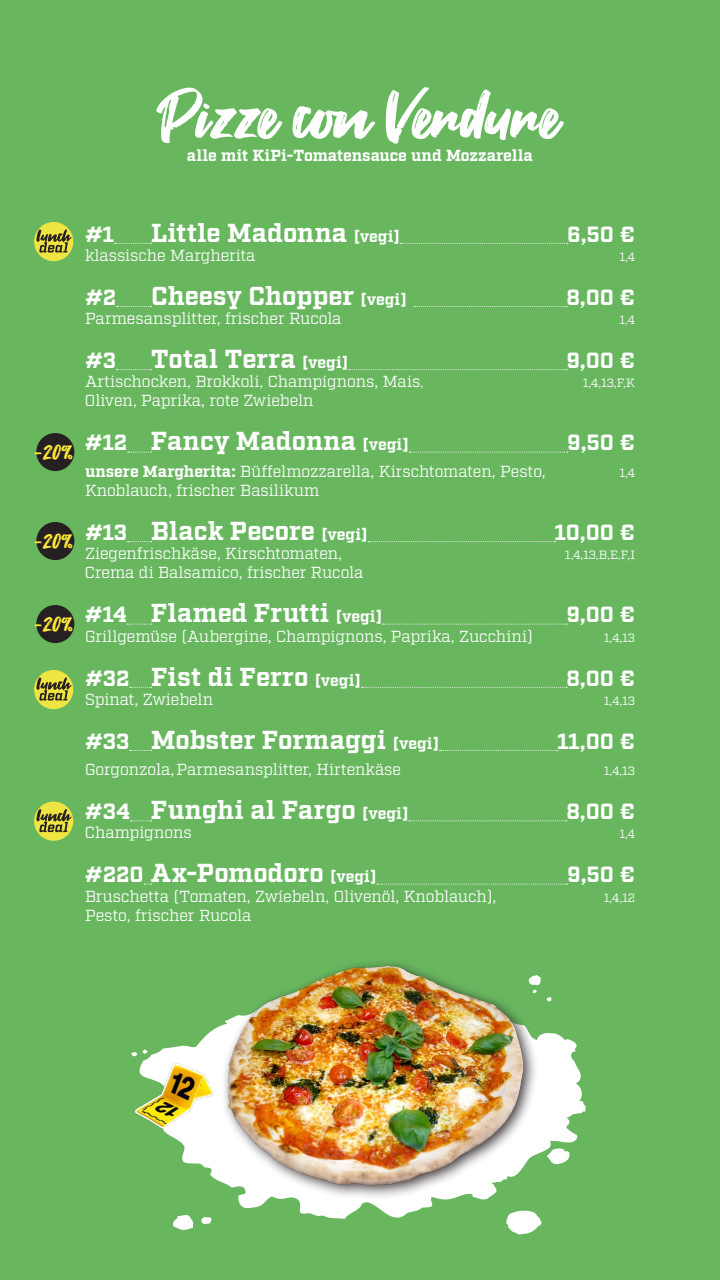
<style>
.page{position:relative;width:720px;height:1280px;background:#68b75f}
.page>*{position:absolute;margin:0;border:0;box-sizing:border-box;transform-origin:0 0}
.t1{font:66px "Fontjek";color:#fff}
.t2{font:700 26px "Factoria";color:#fff}
.t3{font:22.4px "Fontjek";color:#fde937}
.t4{font:700 22px "Factoria";color:#fff}
.t5{font:16px "Factoria";letter-spacing:-.01em;color:#fff}
.t6{font:700 16px "Factoria";letter-spacing:-.01em;color:#fff}
.t7{font:12px "Factoria";letter-spacing:-.01em;color:#fff}
.s1{font-size:16px}
.s2{font-size:12px}
.s3{font-size:22px}
.s4{font-weight:700}
</style>
<div class="page">
<svg style="left:506px;top:1217px;width:35px;height:17px"></svg>
<svg style="left:131px;top:1049px;width:17px;height:7px"></svg>
<img style="left:133px;top:1056px;width:31px;height:75px">
<img style="left:164px;top:962px;width:422px;height:255px">
<svg style="left:114px;top:243px;width:38px;height:1px"></svg>
<svg style="left:401px;top:243px;width:167px;height:1px"></svg>
<svg style="left:117px;top:306px;width:35px;height:1px"></svg>
<svg style="left:414px;top:306px;width:153px;height:1px"></svg>
<svg style="left:117px;top:369px;width:35px;height:1px"></svg>
<svg style="left:349px;top:369px;width:218px;height:1px"></svg>
<svg style="left:128px;top:452px;width:24px;height:1px"></svg>
<svg style="left:409px;top:452px;width:159px;height:1px"></svg>
<svg style="left:128px;top:541px;width:24px;height:1px"></svg>
<svg style="left:368px;top:541px;width:187px;height:1px"></svg>
<svg style="left:127px;top:624px;width:25px;height:1px"></svg>
<svg style="left:383px;top:624px;width:184px;height:1px"></svg>
<svg style="left:130px;top:687px;width:22px;height:1px"></svg>
<svg style="left:362px;top:687px;width:205px;height:1px"></svg>
<svg style="left:130px;top:750px;width:22px;height:1px"></svg>
<svg style="left:440px;top:750px;width:118px;height:1px"></svg>
<svg style="left:130px;top:820px;width:22px;height:1px"></svg>
<svg style="left:409px;top:820px;width:158px;height:1px"></svg>
<svg style="left:377px;top:884px;width:191px;height:1px"></svg>
<div style="left:34px;top:670px;width:39px;height:39px;background:#efe542;border-radius:50%"></div>
<svg style="left:36px;top:677px;width:36px;height:24px"></svg>
<div style="left:34px;top:222px;width:39px;height:39px;background:#efe542;border-radius:50%"></div>
<svg style="left:36px;top:229px;width:36px;height:24px"></svg>
<div style="left:34px;top:802px;width:39px;height:39px;background:#efe542;border-radius:50%"></div>
<svg style="left:36px;top:809px;width:36px;height:23px"></svg>
<div style="left:36px;top:522px;width:38px;height:38px;background:#272022;border-radius:50%"></div>
<div style="left:36px;top:433px;width:38px;height:38px;background:#272022;border-radius:50%"></div>
<div style="left:36px;top:605px;width:38px;height:38px;background:#272022;border-radius:50%"></div>
<h1 class="t1" style="left:160px;top:74px;width:402px">Pizze con Verdure</h1>
<p class="t6" style="left:187px;top:145px;width:348px">alle mit KiPi-Tomatensauce und Mozzarella</p>
<h3 class="t3" style="left:33px;top:437px;width:42px">-20%</h3>
<h3 class="t3" style="left:33px;top:526px;width:42px">-20%</h3>
<h3 class="t3" style="left:33px;top:609px;width:42px">-20%</h3>
<h3 class="t4" style="left:85px;top:221px;width:30px">#1</h3>
<h2 class="t2" style="left:151px;top:217px;width:251px">Little Madonna <span class="s1">[vegi]</span></h2>
<h3 class="t4" style="left:567px;top:221px;width:69px">6,50 €</h3>
<p class="t5" style="left:85px;top:246px;width:172px">klassische Margherita</p>
<p class="t7" style="left:620px;top:249px;width:17px">1,4</p>
<h3 class="t4" style="left:85px;top:284px;width:33px">#2</h3>
<h2 class="t2" style="left:151px;top:280px;width:258px">Cheesy Chopper <span class="s1">[vegi]</span></h2>
<h3 class="t4" style="left:566px;top:284px;width:70px">8,00 €</h3>
<p class="t5" style="left:85px;top:309px;width:258px">Parmesansplitter, frischer Rucola</p>
<p class="t7" style="left:620px;top:313px;width:17px">1,4</p>
<h3 class="t4" style="left:85px;top:347px;width:33px">#3</h3>
<h2 class="t2" style="left:151px;top:343px;width:199px">Total Terra <span class="s1">[vegi]</span></h2>
<h3 class="t4" style="left:566px;top:347px;width:70px">9,00 €</h3>
<p class="t5" style="left:85px;top:372px;width:340px">Artischocken, Brokkoli, Champignons, Mais<span class="s2">,</span></p>
<p class="t7" style="left:583px;top:376px;width:53px">1,4,13,F,K</p>
<p class="t5" style="left:85px;top:391px;width:230px">Oliven, Paprika, rote Zwiebeln</p>
<h2 class="t2" style="left:85px;top:426px;width:325px"><span class="s3">#12</span> Fancy Madonna <span class="s1">[vegi]</span></h2>
<h3 class="t4" style="left:567px;top:429px;width:69px">9,50 €</h3>
<p class="t5" style="left:85px;top:462px;width:462px"><span class="s4">unsere Margherita:</span> Büffelmozzarella, Kirschtomaten, Pesto,</p>
<p class="t7" style="left:620px;top:465px;width:17px">1,4</p>
<p class="t5" style="left:85px;top:481px;width:236px">Knoblauch, frischer Basilikum</p>
<h2 class="t2" style="left:85px;top:515px;width:284px"><span class="s3">#13</span> Black Pecore <span class="s1">[vegi]</span></h2>
<h3 class="t4" style="left:555px;top:519px;width:82px">10,00 €</h3>
<p class="t5" style="left:85px;top:544px;width:259px">Ziegenfrischkäse, Kirschtomaten,</p>
<p class="t7" style="left:565px;top:548px;width:71px">1,4,13,B,E,F,I</p>
<p class="t5" style="left:85px;top:563px;width:280px">Crema di Balsamico, frischer Rucola</p>
<h2 class="t2" style="left:85px;top:598px;width:299px"><span class="s3">#14</span> Flamed Frutti <span class="s1">[vegi]</span></h2>
<h3 class="t4" style="left:566px;top:601px;width:70px">9,00 €</h3>
<p class="t5" style="left:85px;top:626px;width:450px">Grillgemüse (Aubergine, Champignons, Paprika, Zucchini)</p>
<p class="t7" style="left:604px;top:630px;width:32px">1,4,13</p>
<h2 class="t2" style="left:85px;top:661px;width:278px"><span class="s3">#32</span> Fist di Ferro <span class="s1">[vegi]</span></h2>
<h3 class="t4" style="left:566px;top:665px;width:70px">8,00 €</h3>
<p class="t5" style="left:85px;top:690px;width:130px">Spinat, Zwiebeln</p>
<p class="t7" style="left:604px;top:693px;width:32px">1,4,13</p>
<h2 class="t2" style="left:85px;top:724px;width:356px"><span class="s3">#33</span> Mobster Formaggi <span class="s1">[vegi]</span></h2>
<h3 class="t4" style="left:557px;top:728px;width:79px">11,00 €</h3>
<p class="t5" style="left:85px;top:760px;width:318px">Gorgonzola,Parmesansplitter, Hirtenkäse</p>
<p class="t7" style="left:604px;top:764px;width:32px">1,4,13</p>
<h2 class="t2" style="left:85px;top:795px;width:325px"><span class="s3">#34</span> Funghi al Fargo <span class="s1">[vegi]</span></h2>
<h3 class="t4" style="left:566px;top:798px;width:70px">8,00 €</h3>
<p class="t5" style="left:85px;top:823px;width:108px">Champignons</p>
<p class="t7" style="left:620px;top:827px;width:17px">1,4</p>
<h2 class="t2" style="left:85px;top:858px;width:293px"><span class="s3">#220</span> Ax-Pomodoro <span class="s1">[vegi]</span></h2>
<h3 class="t4" style="left:567px;top:861px;width:69px">9,50 €</h3>
<p class="t5" style="left:85px;top:886px;width:413px">Bruschetta (Tomaten, Zwíebeln, Olivenöl, Knoblauch),</p>
<p class="t7" style="left:604px;top:890px;width:32px">1,4,12</p>
<p class="t5" style="left:85px;top:906px;width:168px">Pesto, frischer Rucola</p>
</div>
